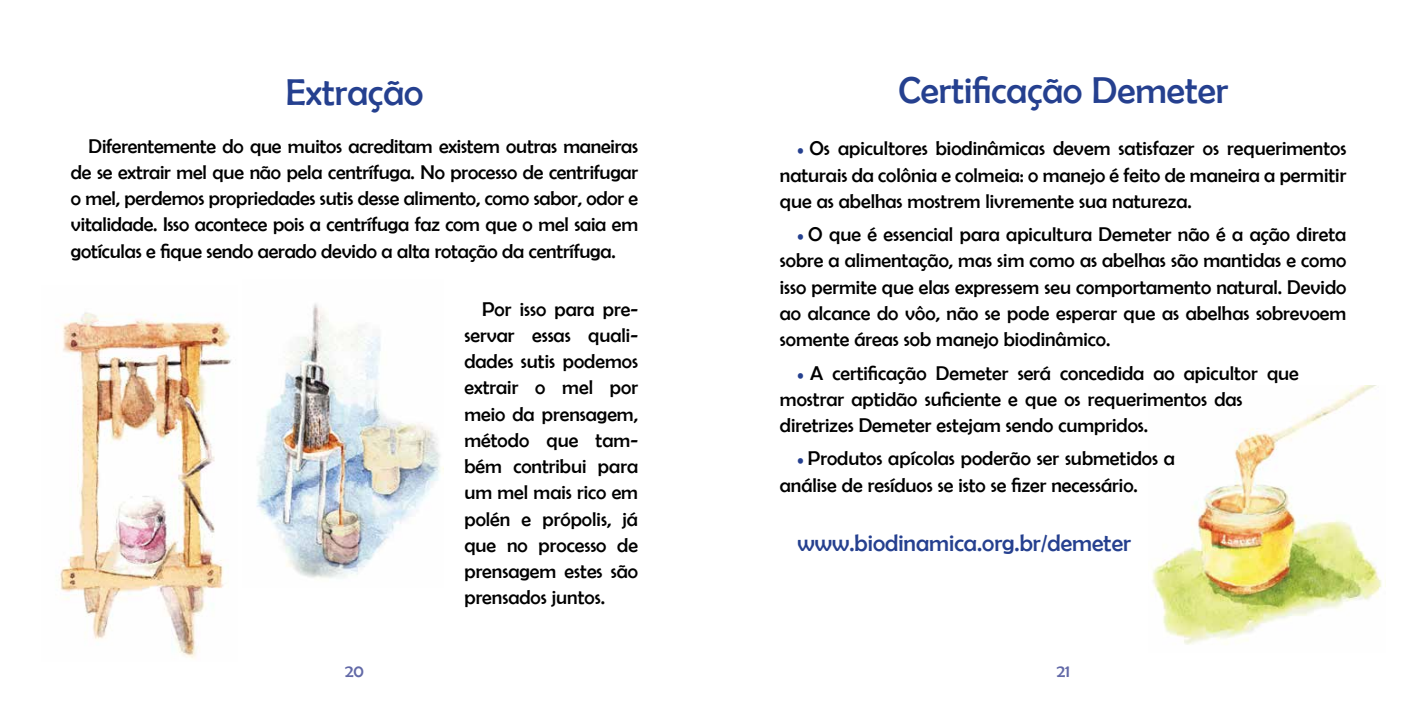
<style>
.page{position:relative;width:1418px;height:709px;background:#fff}
.page>*{position:absolute;margin:0;border:0;box-sizing:border-box;transform-origin:0 0}
.t1{font:37.5px "Berlin Sans FB";color:#25408f}
.t2{font:23.75px "Berlin Sans FB";color:#25408f}
.t3{font:20px/26.2px "Berlin Sans FB";color:#000;text-align:justify}
.t4{font:17.5px "Berlin Sans FB";color:#6269a7}
.s1{font-size:13.75px;color:#25408f}
</style>
<div class="page">
<img style="left:1152px;top:385px;width:230px;height:260px">
<img style="left:59px;top:312px;width:172px;height:347px">
<img style="left:257px;top:303px;width:186px;height:275px">
<h1 class="t1" style="left:286px;top:71px;width:139px">Extração</h1>
<p class="t3" style="left:71px;top:133px;width:569px;text-indent:18px">Diferentemente do que muitos acreditam existem outras maneiras de se extrair mel que não pela centrífuga. No processo de centrifugar o mel, perdemos propriedades sutis desse alimento, como sabor, odor e vitalidade. Isso acontece pois a centrífuga faz com que o mel saia em gotículas e fique sendo aerado devido a alta rotação da centrífuga.</p>
<p class="t3" style="left:464px;top:295px;width:175px;text-indent:18px">Por isso para pre&shy;servar essas quali&shy;dades sutis podemos extrair o mel por meio da prensagem, método que tam&shy;bém contribui para um mel mais rico em polén e própolis, já que no processo de prensagem estes são prensados juntos.</p>
<h1 class="t1" style="left:898px;top:69px;width:331px">Certificação Demeter</h1>
<p class="t3" style="left:780px;top:135px;width:568px;text-indent:18px"><span class="s1">•</span> Os apicultores biodinâmicas devem satisfazer os requerimentos naturais da colônia e colmeia: o manejo é feito de maneira a permitir que as abelhas mostrem livremente sua natureza.</p>
<p class="t3" style="left:780px;top:221px;width:568px;text-indent:18px"><span class="s1">•</span> O que é essencial para apicultura Demeter não é a ação direta sobre a alimentação, mas sim como as abelhas são mantidas e como isso permite que elas expressem seu comportamento natural. Devido ao alcance do vôo, não se pode esperar que as abelhas sobrevoem somente áreas sob manejo biodinâmico.</p>
<p class="t3" style="left:780px;top:359px;width:520px;text-align:left;text-indent:18px"><span class="s1">•</span> A certificação Demeter será concedida ao apicultor que mostrar aptidão suficiente e que os requerimentos das diretrizes Demeter estejam sendo cumpridos.</p>
<p class="t3" style="left:780px;top:445px;width:396px;text-indent:18px"><span class="s1">•</span> Produtos apícolas poderão ser submetidos a análise de resíduos se isto se fizer necessário.</p>
<p class="t2" style="left:797px;top:530px;width:335px">www.biodinamica.org.br/demeter</p>
<p class="t4" style="left:345px;top:661px;width:20px">20</p>
<p class="t4" style="left:1056px;top:661px;width:15px">21</p>
</div>
